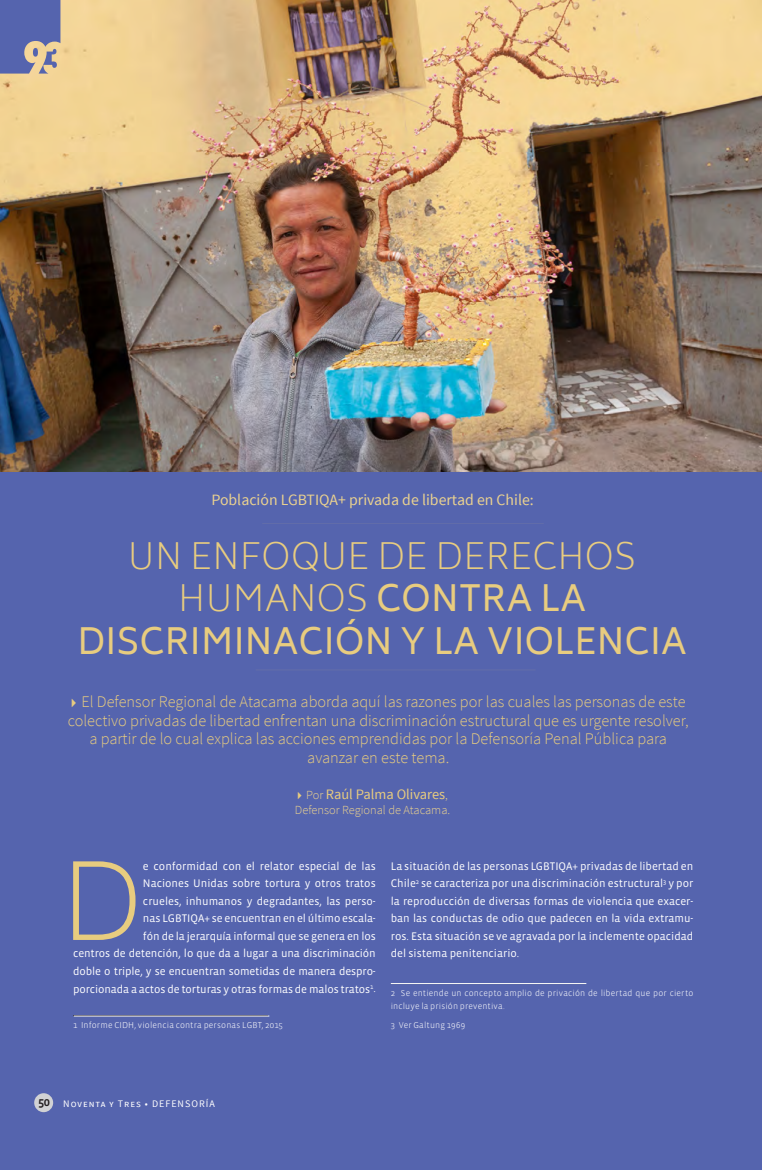
<style>
.page{position:relative;width:762px;height:1170px;background:#fff}
.page>*{position:absolute;margin:0;border:0;box-sizing:border-box;transform-origin:0 0}
.t1{font:200 103.62px "Biryani";color:#e8cc7f}
.t2{font:35px/42.8px "Biryani";letter-spacing:.01em;color:#e8cc7f;text-align:center}
.Plain_Text{font:300 16.25px/18.8px "Source Sans Pro";color:#e8cc7f;text-align:center}
.t3{font:15.75px "Source Sans Pro";color:#ebd28f}
.t4{font:14.38px "Source Sans Pro";color:#e8cc7f}
.t5{font:12.5px "Vista Sans Med";color:#231f20}
.t6{font:300 12.38px "Source Sans Pro";color:#ebd28f}
.t7{font:11.25px/17.5px "Vista Sans";letter-spacing:-.01em;color:#fff;text-align:right}
.t8{font:10px "Source Sans Pro";letter-spacing:.1em;color:#fff}
.nota_al_pie{font:300 8.75px/12.5px "Vista Sans";letter-spacing:.015em;color:#fff}
.s1{font-weight:200}
.s2{font-family:"Idealist Sans"}
.s3{font-family:"Idealist Sans";font-weight:300;font-size:13.75px}
.s4{font-weight:300;font-size:12.38px;color:#ebd28f}
</style>
<div class="page">
<div style="left:0;top:0;width:762px;height:1169px;background:#5564ae"></div>
<img style="left:0;top:0;width:762px;height:471px">
<hr style="left:256px;top:669px;width:279px;height:1px;background:#e8cc7f">
<hr style="left:262px;top:523px;width:282px;height:1px;background:#e8cc7f">
<svg style="left:0;top:0;width:60px;height:74px"></svg>
<hr style="left:73px;top:1015px;width:195px;height:1px;background:#231f20">
<div style="left:34px;top:1093px;width:19px;height:19px;background:#d1d2d4;border-radius:50%"></div>
<hr style="left:74px;top:1015px;width:195px;height:1px;background:#fff">
<hr style="left:391px;top:983px;width:195px;height:1px;background:#fff">
<p class="t3" style="left:211px;top:489px;width:324px">Población LGBTIQA+ privada de libertad en Chile:</p>
<p class="t2" style="left:77px;top:535px;width:611px"><span class="s1">UN ENFOQUE DE DERECHOS<br>HUMANOS</span> CONTRA LA<br>DISCRIMINACIÓN Y LA VIOLENCIA</p>
<p class="Plain_Text" style="left:68px;top:692px;width:623px"><span class="s2">►</span> El Defensor Regional de Atacama aborda aquí las razones por las cuales las personas de este colectivo privadas de libertad enfrentan una discriminación estructural que es urgente resolver, a partir de lo cual explica las acciones emprendidas por la Defensoría Penal Pública para avanzar en este tema.</p>
<p class="t4" style="left:297px;top:785px;width:152px"><span class="s3">►</span> <span class="s4">Por</span> Raúl Palma Olivares<span class="s4">,</span></p>
<p class="t6" style="left:295px;top:802px;width:157px">Defensor Regional de Atacama.</p>
<p class="t1" style="left:61px;top:843px;width:84px">D</p>
<p class="t7" style="left:73px;top:857px;width:304px">e conformidad con el relator especial de las<br>Naciones Unidas sobre tortura y otros tratos<br>crueles, inhumanos y degradantes, las perso-<br>nas LGBTIQA+ se encuentran en el último escala-<br>fón de la jerarquía informal que se genera en los<br>centros de detención, lo que da a lugar a una discriminación doble o triple, y se encuentran sometidas de manera despro&shy;porcionada a actos de torturas y otras formas de malos tratos<sup>1</sup>.</p>
<p class="nota_al_pie" style="left:73px;top:1019px;width:211px">1 Informe CIDH, violencia contra personas LGBT, 2015</p>
<p class="t7" style="left:391px;top:857px;width:304px;text-align:justify">La situación de las personas LGBTIQA+ privadas de libertad en Chile<sup>2</sup> se caracteriza por una discriminación estructural<sup>3</sup> y por la reproducción de diversas formas de violencia que exacer&shy;ban las conductas de odio que padecen en la vida extramu&shy;ros. Esta situación se ve agravada por la inclemente opacidad del sistema penitenciario.</p>
<p class="nota_al_pie" style="left:391px;top:986px;width:304px">2 Se entiende un concepto amplio de privación de libertad que por cierto incluye la prisión preventiva.</p>
<p class="nota_al_pie" style="left:391px;top:1019px;width:76px">3 Ver Galtung 1969</p>
<p class="t5" style="left:38px;top:1094px;width:13px">50</p>
<p class="t8" style="left:63px;top:1096px;width:153px">Noventa y Tres • DEFENSORÍA</p>
</div>
